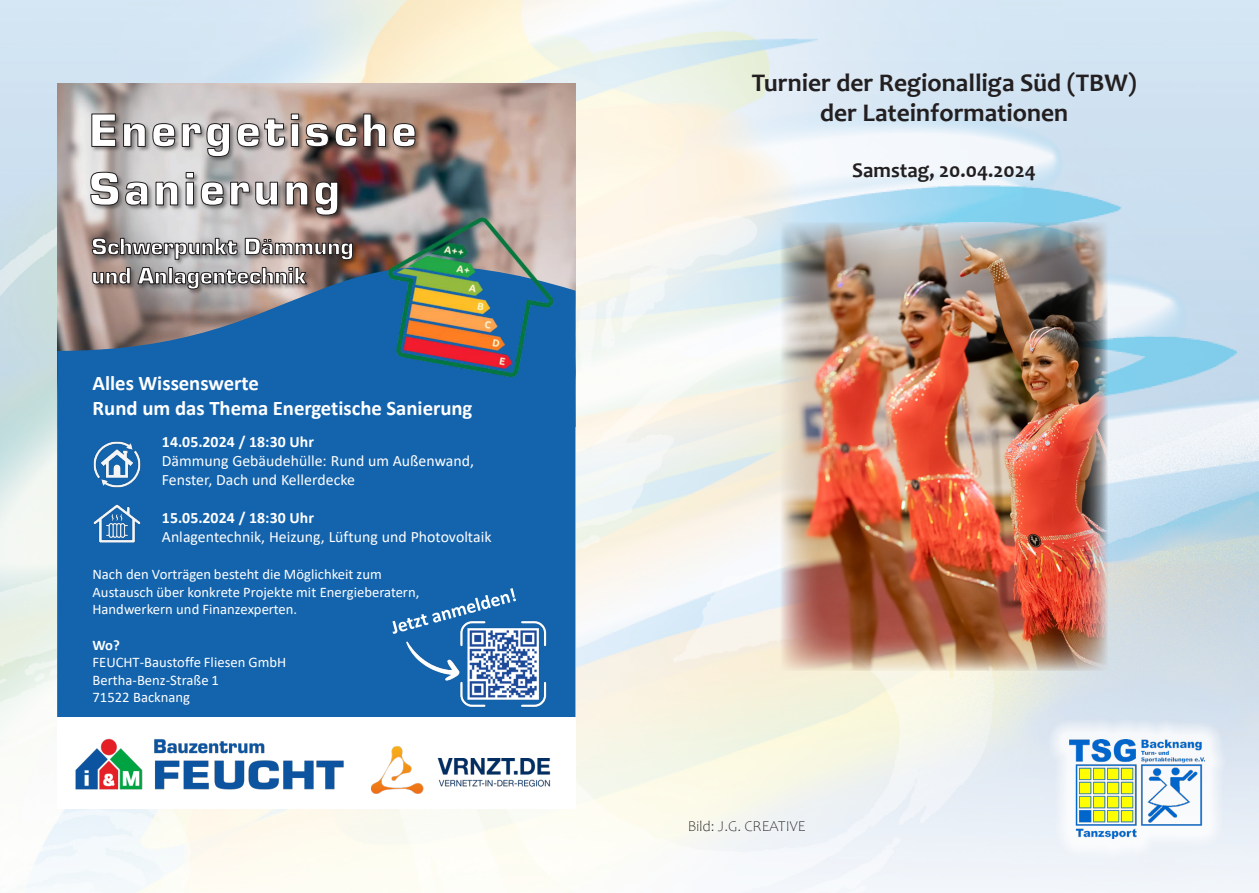
<style>
.page{position:relative;width:1259px;height:893px;background:#fff}
.page>*{position:absolute;margin:0;border:0;box-sizing:border-box;transform-origin:0 0}
.t1{font:700 25.5px "Candara";color:#231f20}
.t2{font:700 21px "Candara";color:#231f20}
.t3{font:700 20.7px/24.9px "Calibri";color:#fff}
.t4{font:15.75px/19px "Calibri";color:#fff}
.t5{font:300 15px "Candara";color:#231f20}
.t6{font:14.7px "Calibri";color:#fff}
.t7{font:14.55px/17.5px "Calibri";color:#fff}
.s1{font-weight:700}
</style>
<div class="page">
<img style="left:0;top:0;width:1259px;height:893px">
<div style="left:57px;top:84px;width:518px;height:725px;background:#fff"></div>
<img style="left:57px;top:84px;width:518px;height:127px">
<svg style="left:57px;top:211px;width:518px;height:506px;background:#1f66a9"></svg>
<img style="left:88px;top:111px;width:334px;height:111px">
<svg style="left:92px;top:114px;width:323px;height:43px"></svg>
<svg style="left:90px;top:172px;width:218px;height:33px"></svg>
<svg style="left:315px;top:182px;width:23px;height:33px"></svg>
<img style="left:90px;top:235px;width:270px;height:61px">
<svg style="left:92px;top:238px;width:261px;height:22px"></svg>
<svg style="left:92px;top:267px;width:215px;height:22px;background:#9a9493"></svg>
<img style="left:371px;top:206px;width:197px;height:182px">
<img style="left:75px;top:739px;width:269px;height:51px">
<img style="left:371px;top:746px;width:179px;height:48px">
<svg style="left:392px;top:588px;width:124px;height:46px"></svg>
<img style="left:94px;top:441px;width:46px;height:47px">
<img style="left:94px;top:500px;width:46px;height:47px">
<img style="left:404px;top:592px;width:143px;height:125px">
<img style="left:780px;top:222px;width:328px;height:449px">
<div style="left:1048px;top:719px;width:178px;height:141px;background:#fff;opacity:.79"></div>
<img style="left:1069px;top:740px;width:136px;height:99px">
<p class="t3" style="left:92px;top:371px;width:381px">Alles Wissenswerte<br>Rund um das Thema Energetische Sanierung</p>
<p class="t4" style="left:162px;top:431px;width:313px"><span class="s1">14.05.2024 / 18:30 Uhr<br></span>Dämmung Gebäudehülle: Rund um Außenwand,<br>Fenster, Dach und Kellerdecke</p>
<p class="t4" style="left:162px;top:507px;width:331px"><span class="s1">15.05.2024 / 18:30 Uhr<br></span>Anlagentechnik, Heizung, Lüftung und Photovoltaik</p>
<p class="t6" style="left:92px;top:564px;width:291px">Nach den Vorträgen besteht die Möglichkeit zum</p>
<p class="t7" style="left:92px;top:583px;width:328px">Austausch über konkrete Projekte mit Energieberatern,<br>Handwerkern und Finanzexperten.</p>
<p class="t7" style="left:92px;top:635px;width:195px"><span class="s1">Wo?<br></span>FEUCHT-Baustoffe Fliesen GmbH<br>Bertha-Benz-Straße 1<br>71522 Backnang</p>
<p class="t1" style="left:751px;top:66px;width:387px">Turnier der Regionalliga Süd (TBW)</p>
<p class="t1" style="left:820px;top:97px;width:250px">der Lateinformationen</p>
<p class="t2" style="left:852px;top:157px;width:185px">Samstag, 20.04.2024</p>
<p class="t5" style="left:688px;top:818px;width:119px">Bild: J.G. CREATIVE</p>
</div>
